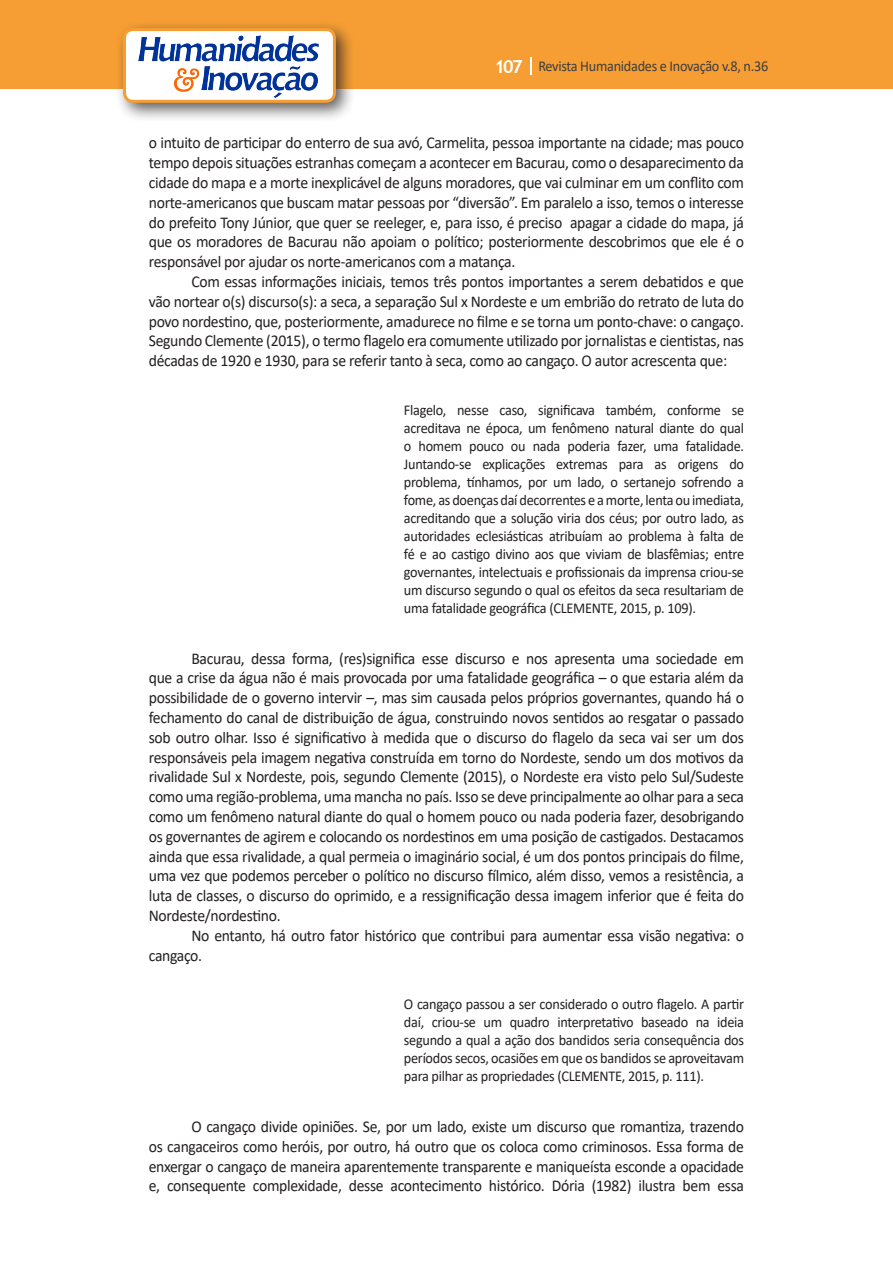
<style>
.page{position:relative;width:893px;height:1263px;background:#fff}
.page>*{position:absolute;margin:0;border:0;box-sizing:border-box;transform-origin:0 0}
.texto{font:16.5px/19.8px "Calibri";letter-spacing:-.02em;color:#231f20;text-align:justify;scale:.95 1}
.citacao{font:15px/18px "Calibri";letter-spacing:-.02em;color:#231f20;text-align:justify;scale:.95 1}
.t1{font:15px "Calibri";letter-spacing:-.02em;color:#3e3e3f;scale:.95 1}
.s1{font-family:"Trebuchet MS";font-weight:700;font-size:18px;color:#fff}
</style>
<div class="page">
<div style="left:0;top:0;width:893px;height:88px;background:#f69e34"></div>
<svg style="left:530px;top:57px;width:2px;height:18px"></svg>
<div style="left:115px;top:20px;width:241px;height:103px;background:#231f20;opacity:.75"></div>
<div style="left:125px;top:30px;width:209px;height:71px;background:#fff;border-radius:9px"></div>
<img style="left:138px;top:35px;width:181px;height:62px">
<div style="left:123px;top:28px;width:213px;height:75px;border:3px solid #f69e34;border-radius:9px"></div>
<p class="t1" style="left:495px;top:56px;width:290px"><span class="s1">107</span> Revista Humanidades e Inovação v.8, n.36</p>
<p class="texto" style="left:149px;top:133px;width:628px">o intuito de participar do enterro de sua avó, Carmelita, pessoa importante na cidade; mas pouco tempo depois situações estranhas começam a acontecer em Bacurau, como o desaparecimento da cidade do mapa e a morte inexplicável de alguns moradores, que vai culminar em um conflito com norte-americanos que buscam matar pessoas por “diversão”. Em paralelo a isso, temos o interesse do prefeito Tony Júnior, que quer se reeleger, e, para isso, é preciso apagar a cidade do mapa, já que os moradores de Bacurau não apoiam o político; posteriormente descobrimos que ele é o responsável por ajudar os norte-americanos com a matança.</p>
<p class="texto" style="left:149px;top:271px;width:628px;text-indent:43px">Com essas informações iniciais, temos três pontos importantes a serem debatidos e que vão nortear o(s) discurso(s): a seca, a separação Sul x Nordeste e um embrião do retrato de luta do povo nordestino, que, posteriormente, amadurece no filme e se torna um ponto-chave: o cangaço.<br>Segundo Clemente (2015), o termo flagelo era comumente utilizado por jornalistas e cientistas, nas décadas de 1920 e 1930, para se referir tanto à seca, como ao cangaço. O autor acrescenta que:</p>
<p class="citacao" style="left:404px;top:401px;width:360px">Flagelo, nesse caso, significava também, conforme se acreditava ne época, um fenômeno natural diante do qual o homem pouco ou nada poderia fazer, uma fatalidade.<br>Juntando-se explicações extremas para as origens do problema, tínhamos, por um lado, o sertanejo sofrendo a fome, as doenças daí decorrentes e a morte, lenta ou imediata, acreditando que a solução viria dos céus; por outro lado, as autoridades eclesiásticas atribuíam ao problema à falta de fé e ao castigo divino aos que viviam de blasfêmias; entre governantes, intelectuais e profissionais da imprensa criou-se um discurso segundo o qual os efeitos da seca resultariam de uma fatalidade geográfica (CLEMENTE, 2015, p. 109).</p>
<p class="texto" style="left:149px;top:648px;width:628px;text-indent:43px">Bacurau, dessa forma, (res)significa esse discurso e nos apresenta uma sociedade em que a crise da água não é mais provocada por uma fatalidade geográfica – o que estaria além da possibilidade de o governo intervir –, mas sim causada pelos próprios governantes, quando há o fechamento do canal de distribuição de água, construindo novos sentidos ao resgatar o passado sob outro olhar. Isso é significativo à medida que o discurso do flagelo da seca vai ser um dos responsáveis pela imagem negativa construída em torno do Nordeste, sendo um dos motivos da rivalidade Sul x Nordeste, pois, segundo Clemente (2015), o Nordeste era visto pelo Sul/Sudeste como uma região-problema, uma mancha no país. Isso se deve principalmente ao olhar para a seca como um fenômeno natural diante do qual o homem pouco ou nada poderia fazer, desobrigando os governantes de agirem e colocando os nordestinos em uma posição de castigados. Destacamos ainda que essa rivalidade, a qual permeia o imaginário social, é um dos pontos principais do filme, uma vez que podemos perceber o político no discurso fílmico, além disso, vemos a resistência, a luta de classes, o discurso do oprimido, e a ressignificação dessa imagem inferior que é feita do Nordeste/nordestino.</p>
<p class="texto" style="left:149px;top:925px;width:628px;text-indent:43px">No entanto, há outro fator histórico que contribui para aumentar essa visão negativa: o cangaço.</p>
<p class="citacao" style="left:404px;top:995px;width:359px">O cangaço passou a ser considerado o outro flagelo. A partir daí, criou-se um quadro interpretativo baseado na ideia segundo a qual a ação dos bandidos seria consequência dos períodos secos, ocasiões em que os bandidos se aproveitavam para pilhar as propriedades (CLEMENTE, 2015, p. 111).</p>
<p class="texto" style="left:149px;top:1116px;width:628px;text-indent:43px">O cangaço divide opiniões. Se, por um lado, existe um discurso que romantiza, trazendo os cangaceiros como heróis, por outro, há outro que os coloca como criminosos. Essa forma de enxergar o cangaço de maneira aparentemente transparente e maniqueísta esconde a opacidade e, consequente complexidade, desse acontecimento histórico. Dória (1982) ilustra bem essa</p>
</div>
